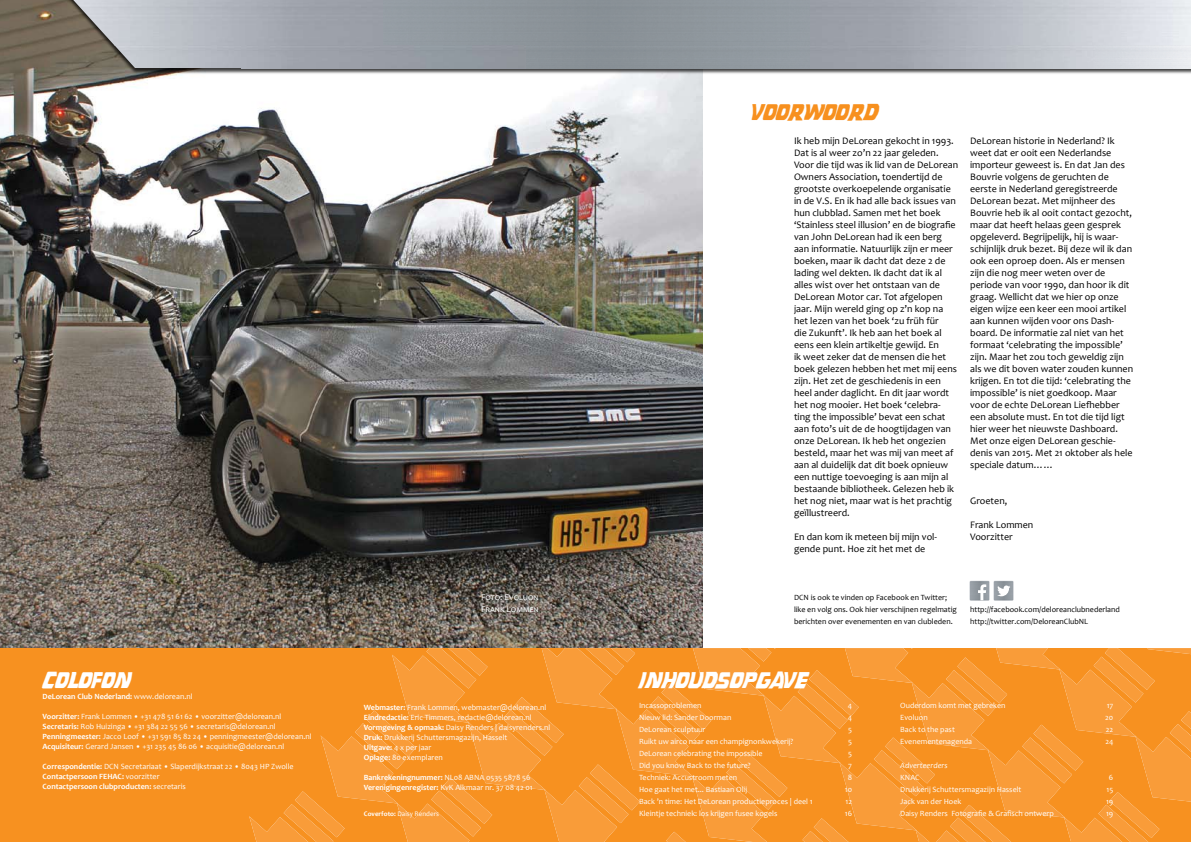
<style>
.page{position:relative;width:1191px;height:842px;background:#fff}
.page>*{position:absolute;margin:0;border:0;box-sizing:border-box;transform-origin:0 0}
.t1{font:22px "Back TTF";letter-spacing:-.02em;color:#fff}
.t2{font:22px "Back TTF";letter-spacing:-.02em;color:#f7901e}
.t3{font:10px/12px "Candara";color:#000}
.t4{font:9px/12px "Candara";color:#fff}
.t5{font:8px/10px "Candara";color:#fff}
.t6{font:8px/12px "Candara";color:#000}
.t7{font:700 8px/10px "Candara";color:#fff}
.t8{font:italic 8px "Candara";color:#fff}
.t9{font:7px "Candara";color:#fff}
.s1{font-weight:400}
.s2{font-weight:700}
</style>
<div class="page">
<img style="left:0;top:0;width:702px;height:648px">
<div style="left:0;top:648px;width:1191px;height:194px;background:#f79120"></div>
<svg style="left:249px;top:648px;width:942px;height:194px"></svg>
<div style="left:62px;top:0;width:1129px;height:78px;background:#000;opacity:.75"></div>
<img style="left:73px;top:0;width:1118px;height:46px">
<img style="left:114px;top:45px;width:1077px;height:23px">
<img style="left:969px;top:580px;width:45px;height:21px">
<svg style="left:997px;top:585px;width:13px;height:11px"></svg>
<svg style="left:978px;top:584px;width:8px;height:16px"></svg>
<h1 class="t1" style="left:43px;top:669px;width:90px">COLOFON</h1>
<p class="t7" style="left:43px;top:692px;width:151px">DeLorean Club Nederland: <span class="s1">www.delorean.nl</span></p>
<p class="t5" style="left:43px;top:712px;width:270px"><span class="s2">Voorzitter:</span> Frank Lommen • +31 478 51 61 62 • voorzitter@delorean.nl <span class="s2">Secretaris:</span> Rob Huizinga • +31 384 22 55 56 • secretaris@delorean.nl <span class="s2">Penningmeester:</span> Jacco Loof • +31 591 85 82 24 • penningmeester@delorean.nl <span class="s2">Acquisiteur:</span> Gerard Jansen • +31 235 45 86 06 • acquisitie@delorean.nl</p>
<p class="t5" style="left:43px;top:762px;width:253px"><span class="s2">Correspondentie:</span> DCN Secretariaat • Slaperdijkstraat 22 • 8043 HP Zwolle<br><span class="s2">Contactpersoon FEHAC:</span> voorzitter<br><span class="s2">Contactpersoon clubproducten:</span> secretaris</p>
<p class="t4" style="left:481px;top:591px;width:59px">Foto: Evoluon<br>Frank Lommen</p>
<p class="t5" style="left:364px;top:702px;width:188px"><span class="s2">Webmaster:</span> Frank Lommen, webmaster@delorean.nl <span class="s2">Eindredactie:</span> Eric Timmers, redactie@delorean.nl <span class="s2">Vormgeving &amp; opmaak:</span> Daisy Renders | daisyrenders.nl <span class="s2">Druk:</span> Drukkerij Schuttersmagazijn, Hasselt<br><span class="s2">Uitgave:</span> 4 x per jaar<br><span class="s2">Oplage:</span> 80 exemplaren</p>
<p class="t7" style="left:364px;top:772px;width:170px">Bankrekeningnummer: <span class="s1">NL08 ABNA 0535 5878 56<br></span>Verenigingenregister: <span class="s1">KvK Alkmaar nr. 37 08 42 01</span></p>
<p class="t9" style="left:364px;top:809px;width:77px"><span class="s2">Coverfoto:</span> Daisy Renders</p>
<h1 class="t2" style="left:751px;top:101px;width:128px">VOORWOORD</h1>
<p class="t3" style="left:794px;top:135px;width:166px">Ik heb mijn DeLorean gekocht in 1993.<br>Dat is al weer zo’n 22 jaar geleden.<br>Voor die tijd was ik lid van de DeLorean Owners Association, toendertijd de grootste overkoepelende organisatie in de V.S. En ik had alle back issues van hun clubblad. Samen met het boek ‘Stainless steel illusion’ en de biografie van John DeLorean had ik een berg aan informatie. Natuurlijk zijn er meer boeken, maar ik dacht dat deze 2 de lading wel dekten. Ik dacht dat ik al alles wist over het ontstaan van de DeLorean Motor car. Tot afgelopen jaar. Mijn wereld ging op z’n kop na het lezen van het boek ‘zu früh für<br>die Zukunft’. Ik heb aan het boek al eens een klein artikeltje gewijd. En<br>ik weet zeker dat de mensen die het boek gelezen hebben het met mij eens zijn. Het zet de geschiedenis in een heel ander daglicht. En dit jaar wordt het nog mooier. Het boek ‘celebra&shy;ting the impossible’ bevat een schat aan foto’s uit de de hoogtijdagen van onze DeLorean. Ik heb het ongezien besteld, maar het was mij van meet af aan al duidelijk dat dit boek opnieuw een nuttige toevoeging is aan mijn al bestaande bibliotheek. Gelezen heb ik het nog niet, maar wat is het prachtig geïllustreerd.</p>
<p class="t3" style="left:794px;top:531px;width:144px">En dan kom ik meteen bij mijn vol&shy;gende punt. Hoe zit het met de</p>
<p class="t3" style="left:970px;top:135px;width:164px">DeLorean historie in Nederland? Ik weet dat er ooit een Nederlandse importeur geweest is. En dat Jan des Bouvrie volgens de geruchten de eerste in Nederland geregistreerde DeLorean bezat. Met mijnheer des Bouvrie heb ik al ooit contact gezocht, maar dat heeft helaas geen gesprek opgeleverd. Begrijpelijk, hij is waar&shy;schijnlijk druk bezet. Bij deze wil ik dan ook een oproep doen. Als er mensen zijn die nog meer weten over de periode van voor 1990, dan hoor ik dit graag. Wellicht dat we hier op onze eigen wijze een keer een mooi artikel aan kunnen wijden voor ons Dash&shy;board. De informatie zal niet van het formaat ‘celebrating the impossible’ zijn. Maar het zou toch geweldig zijn als we dit boven water zouden kunnen krijgen. En tot die tijd: ‘celebrating the impossible’ is niet goedkoop. Maar voor de echte DeLorean Liefhebber een absolute must. En tot die tijd ligt hier weer het nieuwste Dashboard.<br>Met onze eigen DeLorean geschie&shy;denis van 2015. Met 21 oktober als hele speciale datum……</p>
<p class="t3" style="left:970px;top:495px;width:39px">Groeten,</p>
<p class="t3" style="left:970px;top:519px;width:65px">Frank Lommen<br>Voorzitter</p>
<p class="t6" style="left:794px;top:591px;width:164px">DCN is ook te vinden op Facebook en Twitter; like en volg ons. Ook hier verschijnen regelmatig berichten over evenementen en van clubleden.</p>
<p class="t6" style="left:970px;top:603px;width:151px">http://facebook.com/deloreanclubnederland http://twitter.com/DeloreanClubNL</p>
<h1 class="t1" style="left:638px;top:669px;width:172px">INHOUDSOPGAVE</h1>
<p class="t5" style="left:639px;top:700px;width:64px">Incassoproblemen</p>
<p class="t5" style="left:848px;top:700px;width:6px">4</p>
<p class="t5" style="left:639px;top:712px;width:94px">Nieuw lid: Sander Doorman</p>
<p class="t5" style="left:848px;top:712px;width:6px">4</p>
<p class="t5" style="left:639px;top:724px;width:68px">DeLorean sculptuur</p>
<p class="t5" style="left:848px;top:724px;width:5px">5</p>
<p class="t5" style="left:639px;top:736px;width:156px">Ruikt uw airco naar een champignonkwekerij?</p>
<p class="t5" style="left:848px;top:736px;width:5px">5</p>
<p class="t5" style="left:639px;top:748px;width:125px">DeLorean celebrating the impossible</p>
<p class="t5" style="left:848px;top:748px;width:5px">5</p>
<p class="t5" style="left:639px;top:760px;width:113px">Did you know Back to the future?</p>
<p class="t5" style="left:848px;top:760px;width:5px">7</p>
<p class="t5" style="left:639px;top:772px;width:100px">Techniek: Accustroom meten</p>
<p class="t5" style="left:847px;top:772px;width:6px">8</p>
<p class="t5" style="left:639px;top:784px;width:110px">Hoe gaat het met... Bastiaan Olij</p>
<p class="t5" style="left:845px;top:784px;width:9px">10</p>
<p class="t5" style="left:639px;top:796px;width:175px">Back ’n time: Het DeLorean productieproces | deel 1</p>
<p class="t5" style="left:845px;top:796px;width:8px">12</p>
<p class="t5" style="left:639px;top:808px;width:140px">Kleintje techniek: los krijgen fusee kogels</p>
<p class="t5" style="left:845px;top:808px;width:9px">16</p>
<p class="t5" style="left:900px;top:700px;width:107px">Ouderdom komt met gebreken</p>
<p class="t5" style="left:1106px;top:700px;width:8px">17</p>
<p class="t5" style="left:900px;top:712px;width:29px">Evoluon</p>
<p class="t5" style="left:1105px;top:712px;width:10px">20</p>
<p class="t5" style="left:900px;top:724px;width:56px">Back to the past</p>
<p class="t5" style="left:1106px;top:724px;width:9px">22</p>
<p class="t5" style="left:900px;top:736px;width:73px">Evenementenagenda</p>
<p class="t5" style="left:1105px;top:736px;width:9px">24</p>
<p class="t8" style="left:900px;top:760px;width:49px">Adverteerders</p>
<p class="t5" style="left:900px;top:772px;width:21px">KNAC</p>
<p class="t5" style="left:1108px;top:772px;width:6px">6</p>
<p class="t5" style="left:900px;top:784px;width:123px">Drukkerij Schuttersmagazijn Hasselt</p>
<p class="t5" style="left:1106px;top:784px;width:8px">15</p>
<p class="t5" style="left:900px;top:796px;width:63px">Jack van der Hoek</p>
<p class="t5" style="left:1106px;top:796px;width:9px">19</p>
<p class="t5" style="left:900px;top:808px;width:155px">Daisy Renders Fotografie &amp; Grafisch ontwerp</p>
<p class="t5" style="left:1106px;top:808px;width:9px">19</p>
</div>
